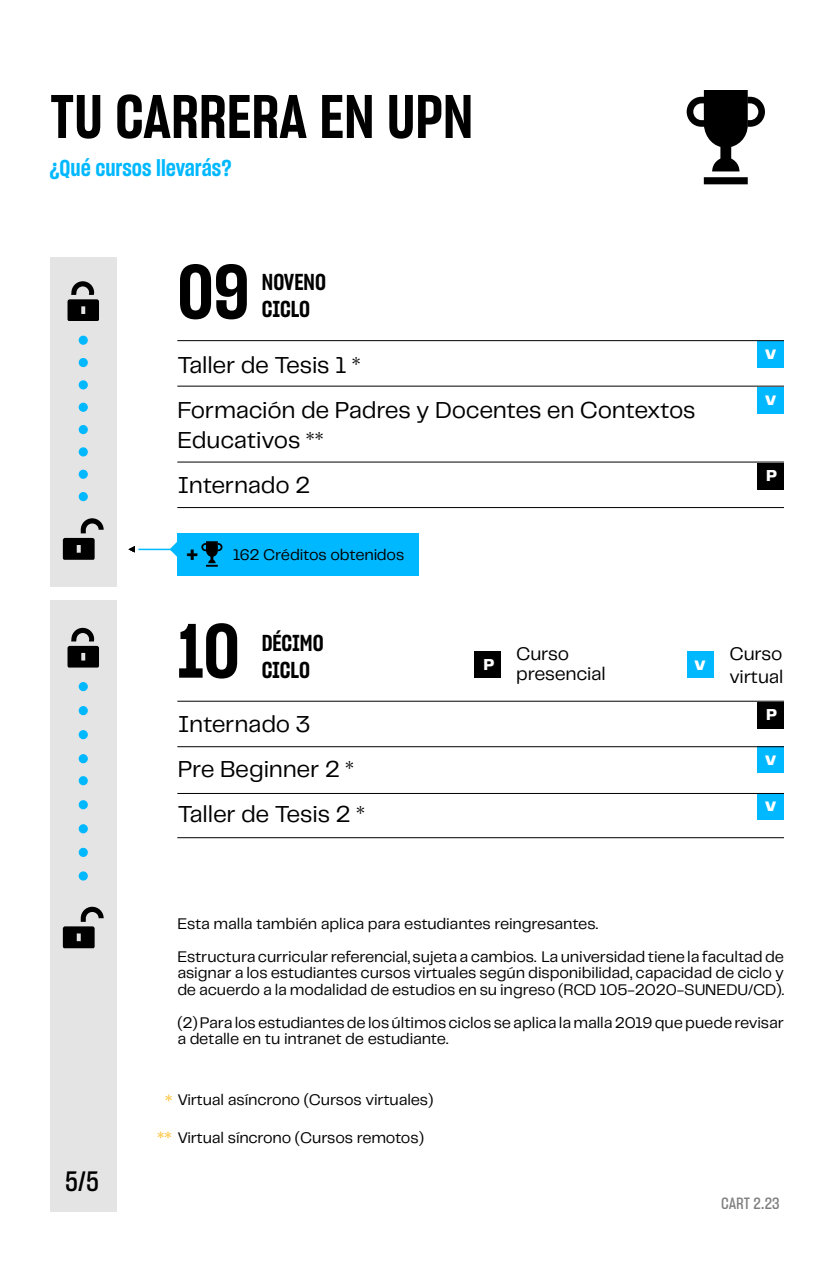
<style>
.page{position:relative;width:834px;height:1262px;background:#fff}
.page>*{position:absolute;margin:0;border:0;box-sizing:border-box;transform-origin:0 0}
.t1{font:75px "Sharp Grotesk Semi Bold 15";color:#000}
.t2{font:60px "Sharp Grotesk Semi Bold 15";color:#000}
.t3{font:27.5px "Sharp Grotesk Medium 15";color:#000}
.t4{font:24px/45px "Telegraf";letter-spacing:-.01em;color:#000}
.t5{font:800 24px "Telegraf";color:#000}
.t6{font:22.5px/27px "Sharp Grotesk Semi Bold 15";letter-spacing:-.005em;color:#000}
.t7{font:22.5px "Sharp Grotesk Semi Bold 15";color:#00b8ff}
.t8{font:20px/37.5px "Telegraf";color:#ffb818;text-align:center}
.t9{font:19px/20px "Telegraf";letter-spacing:-.01em;color:#000}
.t10{font:800 19px "Telegraf";color:#fff}
.t11{font:800 16.5px "Telegraf";color:#fff}
.t12{font:16px/16.5px "Telegraf";letter-spacing:-.01em;color:#000}
.t13{font:16px "Sharp Grotesk Medium 15";color:#7e7e7e}
</style>
<div class="page">
<div style="left:50px;top:257px;width:67px;height:955px;background:#e4e4e4"></div>
<svg style="left:704px;top:177px;width:44px;height:7px"></svg>
<svg style="left:687px;top:90px;width:78px;height:81px"></svg>
<div style="left:79px;top:425px;width:9px;height:9px;background:#00b8ff;border-radius:50%"></div>
<div style="left:79px;top:336px;width:9px;height:9px;background:#00b8ff;border-radius:50%"></div>
<div style="left:79px;top:380px;width:9px;height:9px;background:#00b8ff;border-radius:50%"></div>
<div style="left:79px;top:358px;width:9px;height:9px;background:#00b8ff;border-radius:50%"></div>
<div style="left:79px;top:403px;width:9px;height:9px;background:#00b8ff;border-radius:50%"></div>
<div style="left:79px;top:776px;width:9px;height:9px;background:#00b8ff;border-radius:50%"></div>
<div style="left:79px;top:682px;width:9px;height:9px;background:#00b8ff;border-radius:50%"></div>
<div style="left:79px;top:824px;width:9px;height:9px;background:#00b8ff;border-radius:50%"></div>
<div style="left:79px;top:730px;width:9px;height:9px;background:#00b8ff;border-radius:50%"></div>
<div style="left:79px;top:800px;width:9px;height:9px;background:#00b8ff;border-radius:50%"></div>
<div style="left:79px;top:706px;width:9px;height:9px;background:#00b8ff;border-radius:50%"></div>
<div style="left:79px;top:754px;width:9px;height:9px;background:#00b8ff;border-radius:50%"></div>
<div style="left:48px;top:588px;width:70px;height:12px;background:#fff"></div>
<svg style="left:68px;top:281px;width:31px;height:40px"></svg>
<svg style="left:68px;top:628px;width:31px;height:40px"></svg>
<svg style="left:63px;top:518px;width:41px;height:42px"></svg>
<svg style="left:63px;top:907px;width:41px;height:41px"></svg>
<div style="left:474px;top:652px;width:27px;height:26px;background:#000"></div>
<div style="left:687px;top:652px;width:27px;height:26px;background:#00b8ff"></div>
<div style="left:757px;top:746px;width:27px;height:27px;background:#00b8ff"></div>
<div style="left:757px;top:793px;width:27px;height:27px;background:#00b8ff"></div>
<div style="left:757px;top:463px;width:27px;height:26px;background:#000"></div>
<div style="left:757px;top:702px;width:27px;height:27px;background:#000"></div>
<div style="left:757px;top:341px;width:27px;height:27px;background:#00b8ff"></div>
<div style="left:757px;top:387px;width:27px;height:27px;background:#00b8ff"></div>
<hr style="left:177px;top:340px;width:607px;height:1px;background:#000">
<hr style="left:177px;top:507px;width:607px;height:1px;background:#000">
<hr style="left:177px;top:837px;width:607px;height:1px;background:#000">
<hr style="left:177px;top:386px;width:607px;height:1px;background:#000">
<hr style="left:177px;top:746px;width:607px;height:1px;background:#000">
<div style="left:79px;top:447px;width:9px;height:10px;background:#00b8ff;border-radius:50%"></div>
<div style="left:79px;top:470px;width:9px;height:9px;background:#00b8ff;border-radius:50%"></div>
<div style="left:79px;top:492px;width:9px;height:9px;background:#00b8ff;border-radius:50%"></div>
<div style="left:79px;top:848px;width:9px;height:9px;background:#00b8ff;border-radius:50%"></div>
<div style="left:79px;top:871px;width:9px;height:10px;background:#00b8ff;border-radius:50%"></div>
<div style="left:178px;top:533px;width:241px;height:43px;background:#00b8ff"></div>
<svg style="left:201px;top:541px;width:21px;height:26px"></svg>
<svg style="left:170px;top:541px;width:8px;height:17px"></svg>
<hr style="left:138px;top:549px;width:36px;height:1px;background:#00b8ff">
<svg style="left:128px;top:546px;width:7px;height:7px"></svg>
<hr style="left:177px;top:793px;width:607px;height:1px;background:#000">
<hr style="left:177px;top:462px;width:607px;height:1px;background:#000">
<hr style="left:177px;top:701px;width:607px;height:1px;background:#000">
<h2 class="t2" style="left:50px;top:75px;width:425px">TU CARRERA EN UPN</h2>
<h3 class="t7" style="left:49px;top:152px;width:184px">¿Qué cursos llevarás?</h3>
<h1 class="t1" style="left:177px;top:240px;width:74px">09</h1>
<h3 class="t6" style="left:262px;top:268px;width:66px">NOVENO<br>CICLO</h3>
<h3 class="t4" style="left:177px;top:342px;width:520px">Taller de Tesis 1 *<br>Formación de Padres y Docentes en Contextos</h3>
<h3 class="t4" style="left:177px;top:417px;width:148px">Educativos **<br>Internado 2</h3>
<h3 class="t5" style="left:185px;top:536px;width:16px">+</h3>
<p class="t12" style="left:233px;top:545px;width:173px">162 Créditos obtenidos</p>
<p class="t10" style="left:765px;top:340px;width:13px">v</p>
<p class="t10" style="left:765px;top:386px;width:13px">v</p>
<p class="t11" style="left:766px;top:464px;width:12px">P</p>
<h1 class="t1" style="left:177px;top:599px;width:64px">10</h1>
<h3 class="t6" style="left:262px;top:629px;width:63px">DÉCIMO<br>CICLO</h3>
<h3 class="t4" style="left:178px;top:701px;width:189px">Internado 3<br>Pre Beginner 2 *<br>Taller de Tesis 2 *</h3>
<p class="t9" style="left:516px;top:643px;width:91px">Curso presencial</p>
<p class="t9" style="left:729px;top:642px;width:55px;line-height:22.8px">Curso virtual</p>
<p class="t11" style="left:483px;top:653px;width:12px">P</p>
<p class="t10" style="left:695px;top:651px;width:13px">v</p>
<p class="t11" style="left:766px;top:703px;width:12px">P</p>
<p class="t10" style="left:765px;top:745px;width:13px">v</p>
<p class="t10" style="left:765px;top:792px;width:13px">v</p>
<p class="t12" style="left:177px;top:906px;width:608px;line-height:33px">Esta malla también aplica para estudiantes reingresantes.<br>Estructura curricular referencial, sujeta a cambios. La universidad tiene la facultad de</p>
<p class="t12" style="left:177px;top:964px;width:608px">asignar a los estudiantes cursos virtuales según disponibilidad, capacidad de ciclo y de acuerdo a la modalidad de estudios en su ingreso (RCD 105-2020-SUNEDU/CD).</p>
<p class="t12" style="left:177px;top:1014px;width:608px">(2) Para los estudiantes de los últimos ciclos se aplica la malla 2019 que puede revisar a detalle en tu intranet de estudiante.</p>
<h3 class="t3" style="left:65px;top:1162px;width:36px">5/5</h3>
<p class="t8" style="left:157px;top:1082px;width:17px">* **</p>
<p class="t12" style="left:177px;top:1091px;width:258px">Virtual asíncrono (Cursos virtuales)</p>
<p class="t12" style="left:177px;top:1129px;width:248px">Virtual síncrono (Cursos remotos)</p>
<p class="t13" style="left:721px;top:1192px;width:60px">CART 2.23</p>
</div>
